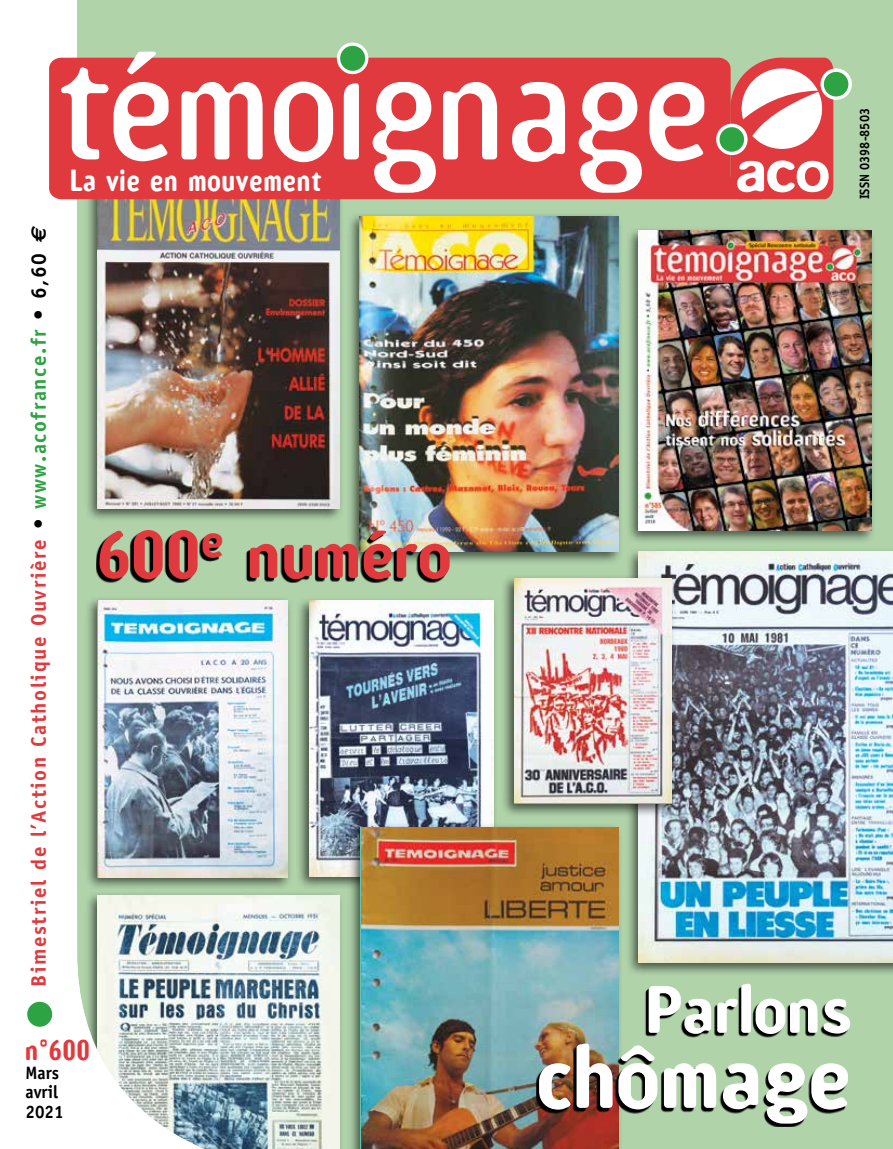
<style>
.page{position:relative;width:893px;height:1149px;background:#fff}
.page>*{position:absolute;margin:0;border:0;box-sizing:border-box;transform-origin:0 0}
.t1{font:700 82.8px "Amoebia";letter-spacing:.02em;color:#fff;scale:.95 1}
.t2{font:700 63.15px "Amoebia";letter-spacing:.02em;color:#e03a3e;scale:.95 1}
.t3{font:700 63.15px "Amoebia";letter-spacing:.02em;color:#fff;scale:.95 1}
.t4{font:700 28.95px "Amoebia";letter-spacing:.05em;color:#fff;scale:.84 1}
.t5{font:700 27px "Amoebia";color:#e03a3e;scale:.85 1}
.t6{font:700 21px "Officina Sans";letter-spacing:.075em;color:#e03a3e}
.t7{font:700 18px/19.5px "Officina Sans";color:#000;scale:.95 1}
.t8{font:700 13.5px "Officina Sans";color:#000;scale:.95 1}
.s1{color:#000}
.s2{color:#2da343}
.s3{font-family:"Euro Sans";font-style:italic;color:#000}
</style>
<div class="page">
<div style="left:318px;top:0;width:575px;height:1148px;background:#b0d3aa"></div>
<div style="left:84px;top:890px;width:261px;height:258px;background:#accea6"></div>
<img style="left:318px;top:895px;width:22px;height:253px">
<svg style="left:27px;top:0;width:291px;height:1148px"></svg>
<div style="left:27px;top:1001px;width:25px;height:25px;background:#2da343;border-radius:50%"></div>
<div style="left:346px;top:212px;width:277px;height:353px;background:#000;opacity:.6"></div>
<img style="left:360px;top:216px;width:258px;height:335px">
<div style="left:625px;top:226px;width:251px;height:318px;background:#000;opacity:.6"></div>
<img style="left:639px;top:231px;width:233px;height:299px">
<div style="left:625px;top:547px;width:268px;height:429px;background:#000;opacity:.6"></div>
<img style="left:639px;top:551px;width:254px;height:411px">
<div style="left:84px;top:179px;width:260px;height:343px;background:#000;opacity:.6"></div>
<img style="left:98px;top:199px;width:241px;height:309px">
<div style="left:296px;top:596px;width:202px;height:293px;background:#000;opacity:.6"></div>
<img style="left:309px;top:600px;width:184px;height:276px">
<div style="left:501px;top:573px;width:176px;height:244px;background:#000;opacity:.6"></div>
<img style="left:514px;top:578px;width:158px;height:224px">
<div style="left:84px;top:595px;width:209px;height:295px;background:#000;opacity:.6"></div>
<img style="left:98px;top:600px;width:189px;height:276px">
<div style="left:49px;top:58px;width:681px;height:141px;background:#e03a3e"></div>
<svg style="left:60px;top:52px;width:109px;height:109px"></svg>
<svg style="left:181px;top:82px;width:82px;height:77px"></svg>
<svg style="left:274px;top:81px;width:59px;height:81px"></svg>
<svg style="left:342px;top:68px;width:20px;height:91px"></svg>
<svg style="left:373px;top:82px;width:63px;height:111px"></svg>
<svg style="left:443px;top:82px;width:54px;height:77px"></svg>
<svg style="left:512px;top:82px;width:53px;height:80px"></svg>
<svg style="left:579px;top:82px;width:63px;height:111px"></svg>
<svg style="left:649px;top:82px;width:55px;height:79px"></svg>
<div style="left:716px;top:124px;width:32px;height:31px;border:7px solid #fff;border-radius:50%"></div>
<div style="left:820px;top:68px;width:32px;height:32px;border:7px solid #fff;border-radius:50%"></div>
<div style="left:719px;top:127px;width:25px;height:25px;background:#2da343;border-radius:50%"></div>
<div style="left:824px;top:72px;width:24px;height:24px;background:#2da343;border-radius:50%"></div>
<svg style="left:730px;top:58px;width:103px;height:141px"></svg>
<div style="left:338px;top:44px;width:29px;height:28px;background:#2da343;border-radius:50%"></div>
<div style="left:337px;top:43px;width:31px;height:31px;border:3px solid #fff;border-radius:50%"></div>
<svg style="left:96px;top:532px;width:351px;height:50px;background:#687a64"></svg>
<div style="left:347px;top:822px;width:276px;height:326px;background:#000;opacity:.6"></div>
<img style="left:362px;top:826px;width:256px;height:322px">
<svg style="left:536px;top:986px;width:311px;height:140px;background:#73806a"></svg>
<p class="t6" style="left:26px;top:986px;width:760px;rotate:-90deg">Bimestriel de l’Action Catholique Ouvrière <span class="s1">•</span> <span class="s2">www.acofrance.fr</span> <span class="s1">• 6,60</span> <span class="s3">e</span></p>
<h3 class="t4" style="left:71px;top:165px;width:300px">La vie en mouvement</h3>
<h2 class="t2" style="left:98px;top:521px;width:373px">600<sup>e</sup> numéro</h2>
<p class="t5" style="left:26px;top:1035px;width:77px">n°600</p>
<p class="t7" style="left:26px;top:1062px;width:42px">Mars avril<br>2021</p>
<p class="t8" style="left:856px;top:199px;width:97px;rotate:-90deg">ISSN 0398-8503</p>
<h2 class="t3" style="left:646px;top:975px;width:216px">Parlons</h2>
<h1 class="t1" style="left:536px;top:1033px;width:332px">chômage</h1>
</div>
